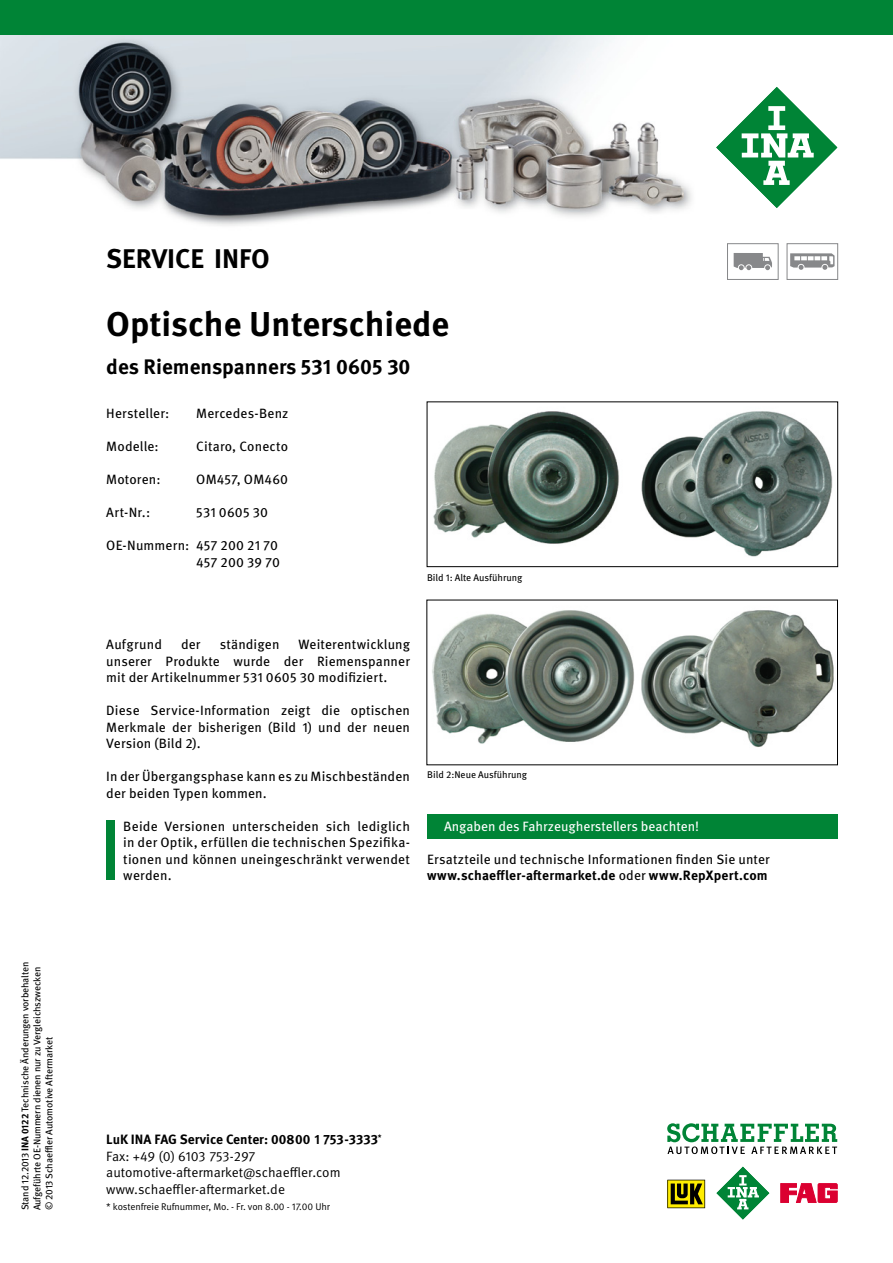
<style>
.page{position:relative;width:893px;height:1263px;background:#fff}
.page>*{position:absolute;margin:0;border:0;box-sizing:border-box;transform-origin:0 0}
.t1{font:700 34.5px "Meta Pro";color:#000}
.t2{font:700 27px "Meta Pro";color:#000}
.t3{font:700 21px "Meta Pro";color:#000}
.t4{font:13.5px/16.5px "Meta Pro";letter-spacing:.01em;color:#000;text-align:justify}
.t5{font:13.5px/16.5px "Meta Pro Norm";color:#000}
.t6{font:700 13.5px "Meta Pro";color:#000}
.t7{font:13.5px "Meta Pro";color:#fff}
.t8{font:9.75px/12px "Meta Pro";letter-spacing:-.01em;color:#000}
.t9{font:9.75px "Meta Pro Norm";letter-spacing:-.01em;color:#000}
.s1{font-weight:700}
</style>
<div class="page">
<img style="left:433px;top:411px;width:400px;height:146px">
<div style="left:427px;top:402px;width:411px;height:165px;border:1px solid #000"></div>
<img style="left:432px;top:610px;width:402px;height:137px">
<div style="left:106px;top:820px;width:9px;height:60px;background:#008436"></div>
<div style="left:427px;top:814px;width:411px;height:25px;background:#008436"></div>
<div style="left:727px;top:243px;width:51px;height:37px;border:1px solid #87888a"></div>
<svg style="left:734px;top:253px;width:38px;height:17px"></svg>
<div style="left:787px;top:243px;width:51px;height:37px;border:1px solid #87888a"></div>
<svg style="left:790px;top:253px;width:44px;height:17px"></svg>
<img style="left:0;top:34px;width:893px;height:192px">
<svg style="left:667px;top:1180px;width:38px;height:28px"></svg>
<svg style="left:781px;top:1183px;width:56px;height:19px"></svg>
<svg style="left:716px;top:1166px;width:54px;height:54px"></svg>
<svg style="left:667px;top:1123px;width:170px;height:31px"></svg>
<svg style="left:715px;top:85px;width:124px;height:124px"></svg>
<div style="left:0;top:0;width:893px;height:34px;background:#008436"></div>
<p class="t8" style="left:19px;top:1210px;width:250px;rotate:-90deg">Stand 12.2013 <span class="s1">INA 0122</span> Technische Änderungen vorbehalten</p>
<p class="t8" style="left:31px;top:1210px;width:245px;rotate:-90deg">Aufgeführte OE-Nummern dienen nur zu Vergleichszwecken © 2013 Schaeffler Automotive Aftermarket</p>
<h2 class="t2" style="left:106px;top:238px;width:165px">SERVICE INFO</h2>
<h1 class="t1" style="left:106px;top:297px;width:344px">Optische Unterschiede</h1>
<h3 class="t3" style="left:106px;top:350px;width:306px">des Riemenspanners 531 0605 30</h3>
<p class="t4" style="left:106px;top:404px;width:65px">Hersteller:</p>
<p class="t4" style="left:196px;top:404px;width:94px">Mercedes-Benz</p>
<p class="t4" style="left:106px;top:437px;width:54px">Modelle:</p>
<p class="t4" style="left:196px;top:437px;width:93px">Citaro, Conecto</p>
<p class="t4" style="left:106px;top:470px;width:56px">Motoren:</p>
<p class="t4" style="left:196px;top:470px;width:93px">OM457, OM460</p>
<p class="t4" style="left:106px;top:503px;width:45px">Art-Nr.:</p>
<p class="t4" style="left:196px;top:503px;width:73px">531 0605 30</p>
<p class="t4" style="left:106px;top:536px;width:175px;text-align:right">OE-Nummern: 457 200 21 70<br>457 200 39 70</p>
<p class="t8" style="left:427px;top:570px;width:97px">Bild 1: Alte Ausführung</p>
<p class="t4" style="left:106px;top:635px;width:57px">Aufgrund</p>
<p class="t4" style="left:181px;top:635px;width:21px">der</p>
<p class="t4" style="left:220px;top:635px;width:61px">ständigen</p>
<p class="t4" style="left:106px;top:635px;width:305px;text-indent:192px">Weiterentwicklung unserer Produkte wurde der Riemenspanner mit der Artikelnummer 531 0605 30 modifiziert.</p>
<p class="t4" style="left:106px;top:701px;width:305px">Diese Service-Information zeigt die optischen Merkmale der bisherigen (Bild 1) und der neuen Version (Bild 2).</p>
<p class="t4" style="left:106px;top:767px;width:305px">In der Übergangsphase kann es zu Mischbeständen der beiden Typen kommen.</p>
<p class="t4" style="left:123px;top:817px;width:288px">Beide Versionen unterscheiden sich lediglich in der Optik, erfüllen die technischen Spezifika&shy;tionen und können uneingeschränkt verwendet werden.</p>
<p class="t8" style="left:427px;top:768px;width:101px">Bild 2:Neue Ausführung</p>
<p class="t7" style="left:444px;top:816px;width:257px">Angaben des Fahrzeugherstellers beachten!</p>
<p class="t4" style="left:427px;top:850px;width:344px">Ersatzteile und technische Informationen finden Sie unter <span class="s1">www.schaeffler-aftermarket.de</span> oder <span class="s1">www.RepXpert.com</span></p>
<p class="t6" style="left:106px;top:1129px;width:277px">LuK INA FAG Service Center: 00800 1 753-3333<sup>*</sup></p>
<p class="t5" style="left:106px;top:1147px;width:236px">Fax: +49 (0) 6103 753-297 automotive-aftermarket@schaeffler.com www.schaeffler-aftermarket.de</p>
<p class="t9" style="left:106px;top:1200px;width:225px">* kostenfreie Rufnummer, Mo. - Fr. von 8.00 - 17.00 Uhr</p>
</div>
